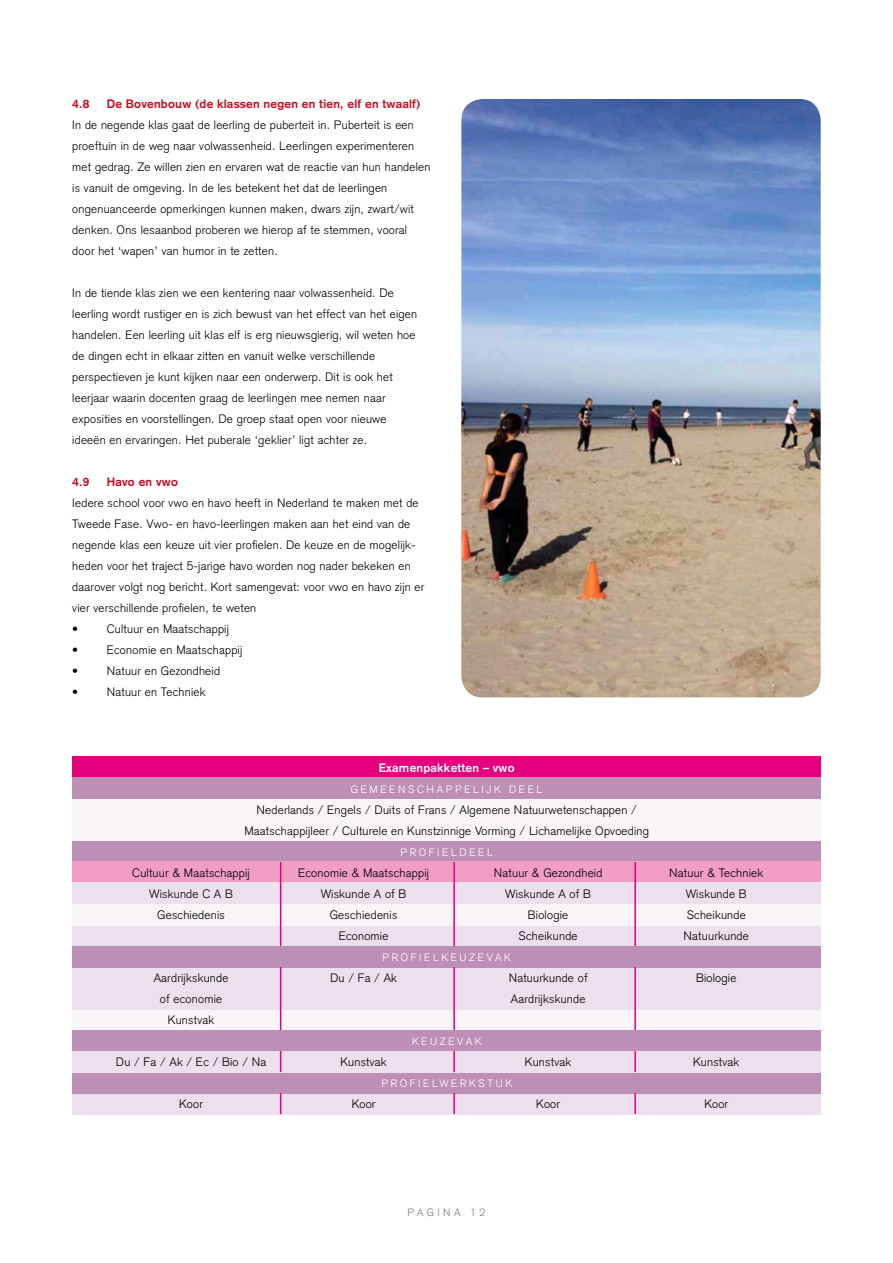
<style>
.page{position:relative;width:893px;height:1263px;background:#fff}
.page>*{position:absolute;margin:0;border:0;box-sizing:border-box;transform-origin:0 0}
.t1{font:300 12px/21px "Akzidenz Grotesk";letter-spacing:.02em;color:#000}
.t2{font:700 12px "Akzidenz Grotesk";letter-spacing:.02em;color:#cd071e}
.t3{font:700 12px "Akzidenz Grotesk";letter-spacing:.02em;color:#fff}
.t4{font:300 10.5px "Akzidenz Grotesk";letter-spacing:.25em;color:#fff}
.t5{font:300 10.5px "Akzidenz Grotesk";letter-spacing:.325em;color:#797b7a}
</style>
<div class="page">
<div style="left:73px;top:757px;width:748px;height:21px;background:#e4007c"></div>
<div style="left:73px;top:841px;width:748px;height:21px;background:#be8fb6"></div>
<div style="left:73px;top:925px;width:748px;height:21px;background:#ebe0ec"></div>
<div style="left:73px;top:1093px;width:748px;height:21px;background:#ebe0ec"></div>
<div style="left:73px;top:1009px;width:748px;height:21px;background:#f8f4f8"></div>
<div style="left:73px;top:799px;width:748px;height:42px;background:#f8f4f8"></div>
<div style="left:73px;top:778px;width:748px;height:21px;background:#be8fb6"></div>
<div style="left:73px;top:904px;width:748px;height:21px;background:#f8f4f8"></div>
<div style="left:73px;top:1072px;width:748px;height:21px;background:#be8fb6"></div>
<div style="left:73px;top:967px;width:748px;height:42px;background:#ebe0ec"></div>
<div style="left:73px;top:862px;width:748px;height:21px;background:#f29dc4"></div>
<div style="left:73px;top:946px;width:748px;height:21px;background:#be8fb6"></div>
<div style="left:73px;top:1030px;width:748px;height:21px;background:#be8fb6"></div>
<div style="left:73px;top:883px;width:748px;height:21px;background:#ebe0ec"></div>
<div style="left:73px;top:1051px;width:748px;height:21px;background:#ebe0ec"></div>
<hr style="left:280px;top:862px;width:1px;height:84px;background:#e4007c">
<hr style="left:280px;top:967px;width:1px;height:63px;background:#e4007c">
<svg style="left:280px;top:1051px;width:1px;height:21px"></svg>
<svg style="left:280px;top:1093px;width:1px;height:21px"></svg>
<hr style="left:453px;top:862px;width:2px;height:84px;background:#e4007c">
<hr style="left:453px;top:967px;width:2px;height:63px;background:#e4007c">
<hr style="left:453px;top:1051px;width:2px;height:21px;background:#e4007c">
<hr style="left:453px;top:1093px;width:2px;height:21px;background:#e4007c">
<hr style="left:634px;top:862px;width:2px;height:84px;background:#e4007c">
<hr style="left:634px;top:967px;width:2px;height:63px;background:#e4007c">
<hr style="left:634px;top:1051px;width:2px;height:21px;background:#e4007c">
<hr style="left:634px;top:1093px;width:2px;height:21px;background:#e4007c">
<img style="left:461px;top:99px;width:360px;height:598px">
<p class="t2" style="left:72px;top:97px;width:19px">4.8</p>
<p class="t2" style="left:107px;top:97px;width:315px">De Bovenbouw (de klassen negen en tien, elf en twaalf)</p>
<p class="t1" style="left:72px;top:115px;width:360px">In de negende klas gaat de leerling de puberteit in. Puberteit is een proeftuin in de weg naar volwassenheid. Leerlingen experimenteren met gedrag. Ze willen zien en ervaren wat de reactie van hun handelen is vanuit de omgeving. In de les betekent het dat de leerlingen ongenuanceerde opmerkingen kunnen maken, dwars zijn, zwart/wit denken. Ons lesaanbod proberen we hierop af te stemmen, vooral door het ‘wapen’ van humor in te zetten.</p>
<p class="t1" style="left:72px;top:283px;width:346px">In de tiende klas zien we een kentering naar volwassenheid. De leerling wordt rustiger en is zich bewust van het effect van het eigen handelen. Een leerling uit klas elf is erg nieuwsgierig, wil weten hoe de dingen echt in elkaar zitten en vanuit welke verschillende perspectieven je kunt kijken naar een onderwerp. Dit is ook het leerjaar waarin docenten graag de leerlingen mee nemen naar exposities en voorstellingen. De groep staat open voor nieuwe ideeën en ervaringen. Het puberale ‘geklier’ ligt achter ze.</p>
<p class="t2" style="left:72px;top:475px;width:19px">4.9</p>
<p class="t2" style="left:107px;top:475px;width:73px">Havo en vwo</p>
<p class="t1" style="left:72px;top:493px;width:354px">Iedere school voor vwo en havo heeft in Nederland te maken met de Tweede Fase. Vwo- en havo-leerlingen maken aan het eind van de negende klas een keuze uit vier profielen. De keuze en de mogelijk&shy;heden voor het traject 5-jarige havo worden nog nader bekeken en daarover volgt nog bericht. Kort samengevat: voor vwo en havo zijn er vier verschillende profielen, te weten</p>
<p class="t1" style="left:72px;top:619px;width:158px">• Cultuur en Maatschappij</p>
<p class="t1" style="left:72px;top:640px;width:172px">• Economie en Maatschappij</p>
<p class="t1" style="left:72px;top:661px;width:149px">• Natuur en Gezondheid</p>
<p class="t1" style="left:72px;top:682px;width:135px">• Natuur en Techniek</p>
<p class="t3" style="left:379px;top:761px;width:137px">Examenpakketten – vwo</p>
<p class="t4" style="left:351px;top:783px;width:193px">GEMEENSCHAPPELIJK DEEL</p>
<p class="t1" style="left:244px;top:800px;width:406px;text-align:center">Nederlands / Engels / Duits of Frans / Algemene Natuurwetenschappen /<br>Maatschappijleer / Culturele en Kunstzinnige Vorming / Lichamelijke Opvoeding</p>
<p class="t4" style="left:400px;top:846px;width:94px">PROFIELDEEL</p>
<p class="t1" style="left:132px;top:863px;width:119px">Cultuur &amp; Maatschappij</p>
<p class="t1" style="left:298px;top:863px;width:132px">Economie &amp; Maatschappij</p>
<p class="t1" style="left:494px;top:863px;width:110px">Natuur &amp; Gezondheid</p>
<p class="t1" style="left:669px;top:863px;width:96px">Natuur &amp; Techniek</p>
<p class="t1" style="left:149px;top:884px;width:85px">Wiskunde C A B</p>
<p class="t1" style="left:321px;top:884px;width:87px">Wiskunde A of B</p>
<p class="t1" style="left:505px;top:884px;width:87px">Wiskunde A of B</p>
<p class="t1" style="left:686px;top:884px;width:62px">Wiskunde B</p>
<p class="t1" style="left:157px;top:905px;width:69px">Geschiedenis</p>
<p class="t1" style="left:330px;top:905px;width:69px">Geschiedenis</p>
<p class="t1" style="left:528px;top:905px;width:42px">Biologie</p>
<p class="t1" style="left:687px;top:905px;width:61px">Scheikunde</p>
<p class="t1" style="left:339px;top:926px;width:51px">Economie</p>
<p class="t1" style="left:519px;top:926px;width:61px">Scheikunde</p>
<p class="t1" style="left:684px;top:926px;width:67px">Natuurkunde</p>
<p class="t4" style="left:382px;top:951px;width:130px">PROFIELKEUZEVAK</p>
<p class="t1" style="left:154px;top:968px;width:76px">Aardrijkskunde</p>
<p class="t1" style="left:330px;top:968px;width:68px">Du / Fa / Ak</p>
<p class="t1" style="left:509px;top:968px;width:80px">Natuurkunde of</p>
<p class="t1" style="left:696px;top:968px;width:42px">Biologie</p>
<p class="t1" style="left:160px;top:989px;width:64px">of economie</p>
<p class="t1" style="left:511px;top:989px;width:76px">Aardrijkskunde</p>
<p class="t1" style="left:168px;top:1010px;width:48px">Kunstvak</p>
<p class="t4" style="left:412px;top:1035px;width:71px">KEUZEVAK</p>
<p class="t1" style="left:116px;top:1052px;width:152px">Du / Fa / Ak / Ec / Bio / Na</p>
<p class="t1" style="left:340px;top:1052px;width:48px">Kunstvak</p>
<p class="t1" style="left:525px;top:1052px;width:48px">Kunstvak</p>
<p class="t1" style="left:693px;top:1052px;width:48px">Kunstvak</p>
<p class="t4" style="left:381px;top:1077px;width:132px">PROFIELWERKSTUK</p>
<p class="t1" style="left:179px;top:1094px;width:25px">Koor</p>
<p class="t1" style="left:352px;top:1094px;width:25px">Koor</p>
<p class="t1" style="left:536px;top:1094px;width:25px">Koor</p>
<p class="t1" style="left:704px;top:1094px;width:25px">Koor</p>
<p class="t5" style="left:408px;top:1206px;width:79px">PAGINA 12</p>
</div>
